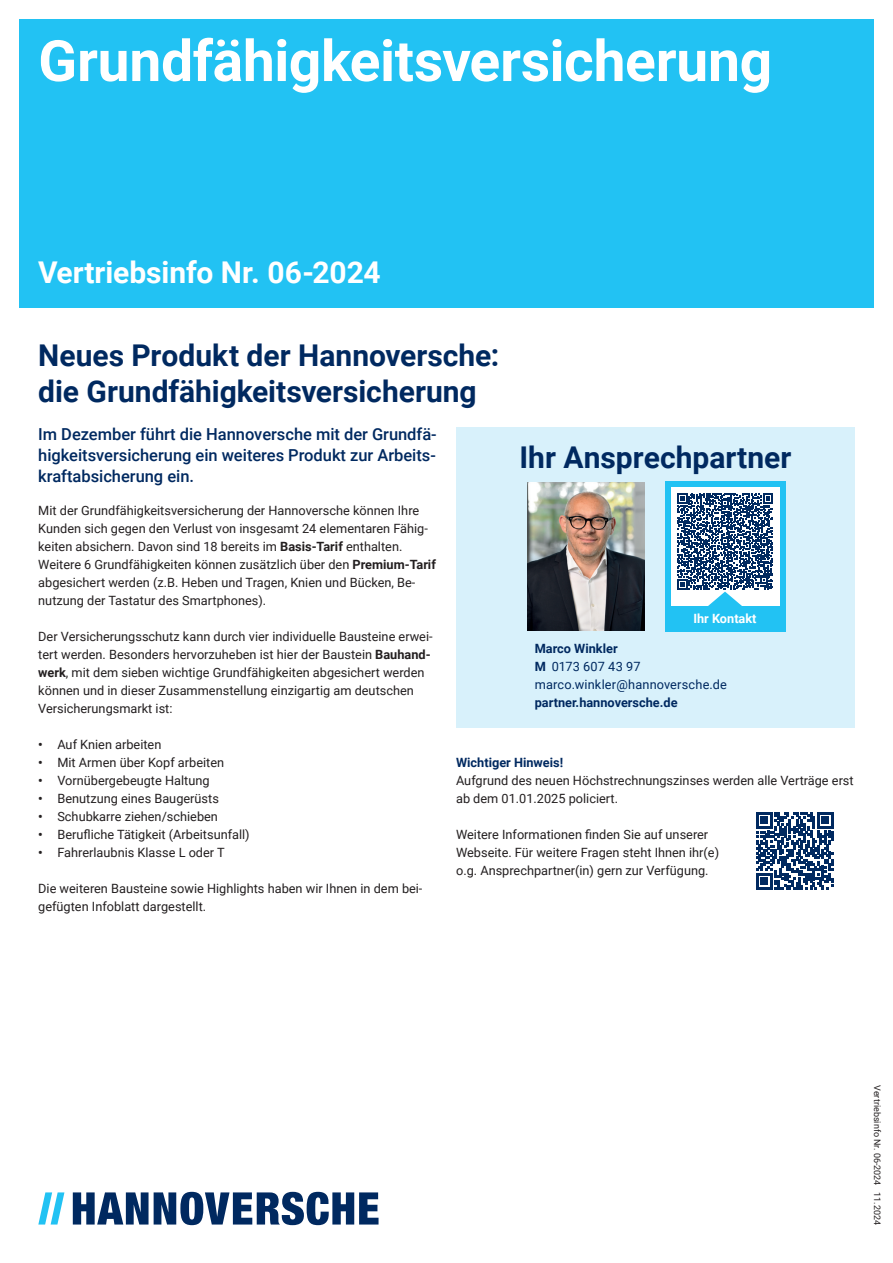
<style>
.page{position:relative;width:893px;height:1263px;background:#fff}
.page>*{position:absolute;margin:0;border:0;box-sizing:border-box;transform-origin:0 0}
.t1{font:700 57px "Roboto";letter-spacing:-.005em;color:#fff}
.t2{font:700 30px/36px "Roboto";color:#002960}
.t3{font:700 30px "Roboto";letter-spacing:-.005em;color:#fff}
.t4{font:500 16.5px/21px "Roboto";color:#002960;text-align:justify}
.t5{font:12.75px/18px "Roboto";color:#231f20}
.t6{font:12.75px/18px "Roboto";letter-spacing:.015em;color:#002960}
.t7{font:700 12.75px "Roboto";color:#002960}
.t8{font:700 12.75px "Roboto";color:#fff}
.t9{font:9px "Roboto";color:#231f20}
.s1{font-weight:700}
</style>
<div class="page">
<div style="left:19px;top:19px;width:855px;height:288px;background:#22c2f3"></div>
<svg style="left:73px;top:1192px;width:305px;height:33px"></svg>
<svg style="left:38px;top:1192px;width:26px;height:32px"></svg>
<svg style="left:756px;top:812px;width:77px;height:77px"></svg>
<div style="left:456px;top:427px;width:399px;height:300px;background:#d8f1fb"></div>
<img style="left:527px;top:483px;width:117px;height:147px">
<div style="left:665px;top:481px;width:120px;height:150px;background:#22c2f3"></div>
<div style="left:671px;top:487px;width:108px;height:119px;background:#fff"></div>
<svg style="left:677px;top:493px;width:96px;height:113px"></svg>
<h1 class="t1" style="left:38px;top:21px;width:735px">Grundfähigkeitsversicherung</h1>
<h2 class="t3" style="left:38px;top:251px;width:344px">Vertriebsinfo Nr. 06-2024</h2>
<h2 class="t2" style="left:38px;top:336px;width:463px">Neues Produkt der Hannoversche: die Grundfähigkeitsversicherung</h2>
<p class="t4" style="left:38px;top:423px;width:400px">Im Dezember führt die Hannoversche mit der Grundfä&shy;higkeitsversicherung ein weiteres Produkt zur Arbeits&shy;kraftabsicherung ein.</p>
<h2 class="t2" style="left:519px;top:438px;width:273px">Ihr Ansprechpartner</h2>
<p class="t5" style="left:38px;top:501px;width:399px">Mit der Grundfähigkeitsversicherung der Hannoversche können Ihre Kunden sich gegen den Verlust von insgesamt 24 elementaren Fähig&shy;keiten absichern. Davon sind 18 bereits im <span class="s1">Basis-Tarif</span> enthalten.<br>Weitere 6 Grundfähigkeiten können zusätzlich über den <span class="s1">Premium-Tarif </span>abgesichert werden (z.B. Heben und Tragen, Knien und Bücken, Be&shy;nutzung der Tastatur des Smartphones).</p>
<p class="t5" style="left:38px;top:627px;width:396px">Der Versicherungsschutz kann durch vier individuelle Bausteine erwei&shy;tert werden. Besonders hervorzuheben ist hier der Baustein <span class="s1">Bauhand&shy;werk</span>, mit dem sieben wichtige Grundfähigkeiten abgesichert werden können und in dieser Zusammenstellung einzigartig am deutschen Versicherungsmarkt ist:</p>
<p class="t5" style="left:38px;top:735px;width:125px"><span class="s1">•</span> Auf Knien arbeiten</p>
<p class="t5" style="left:38px;top:753px;width:187px"><span class="s1">•</span> Mit Armen über Kopf arbeiten</p>
<p class="t5" style="left:38px;top:771px;width:173px"><span class="s1">•</span> Vornübergebeugte Haltung</p>
<p class="t5" style="left:38px;top:789px;width:182px"><span class="s1">•</span> Benutzung eines Baugerüsts</p>
<p class="t5" style="left:38px;top:807px;width:181px"><span class="s1">•</span> Schubkarre ziehen/schieben</p>
<p class="t5" style="left:38px;top:825px;width:213px"><span class="s1">•</span> Berufliche Tätigkeit (Arbeitsunfall)</p>
<p class="t5" style="left:38px;top:843px;width:188px"><span class="s1">•</span> Fahrerlaubnis Klasse L oder T</p>
<p class="t5" style="left:38px;top:879px;width:386px">Die weiteren Bausteine sowie Highlights haben wir Ihnen in dem bei&shy;gefügten Infoblatt dargestellt.</p>
<p class="t8" style="left:693px;top:610px;width:65px">Ihr Kontakt</p>
<p class="t6" style="left:535px;top:639px;width:194px"><span class="s1">Marco Winkler<br>M</span> 0173 607 43 97 marco.winkler@hannoversche.de</p>
<p class="t7" style="left:535px;top:693px;width:144px">partner.hannoversche.de</p>
<p class="t7" style="left:456px;top:753px;width:109px">Wichtiger Hinweis!</p>
<p class="t5" style="left:456px;top:771px;width:399px">Aufgrund des neuen Höchstrechnungszinses werden alle Verträge erst ab dem 01.01.2025 policiert.</p>
<p class="t5" style="left:456px;top:825px;width:265px">Weitere Informationen finden Sie auf unserer<br>Webseite. Für weitere Fragen steht Ihnen ihr(e) o.g. Ansprechpartner(in) gern zur Verfügung.</p>
<p class="t9" style="left:884px;top:1085px;width:141px;rotate:90deg">Vertriebsinfo Nr. 06-2024 11.2024</p>
</div>
